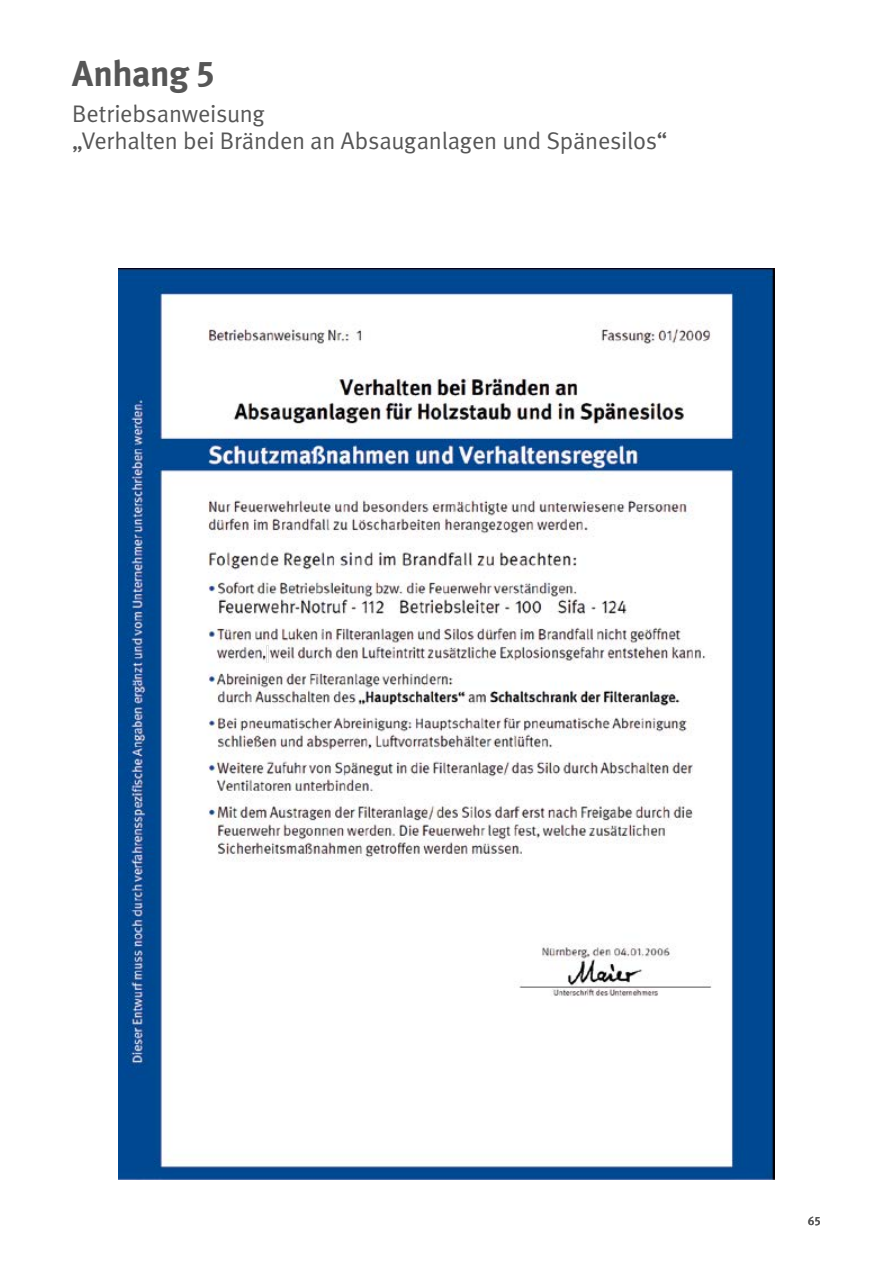
<style>
.page{position:relative;width:893px;height:1263px;background:#fff}
.page>*{position:absolute;margin:0;border:0;box-sizing:border-box;transform-origin:0 0}
.t1{font:700 36px "DGUV Meta";letter-spacing:-.015em;color:#565656}
.H1u_ohne_Zahl{font:24px/27px "DGUV Meta";letter-spacing:-.01em;color:#565656}
.t2{font:500 12px "DGUV Meta";color:#565656}
</style>
<div class="page">
<img style="left:118px;top:268px;width:656px;height:912px">
<h1 class="t1" style="left:72px;top:52px;width:144px">Anhang 5</h1>
<h1 class="H1u_ohne_Zahl" style="left:72px;top:101px;width:597px">Betriebsanweisung<br>„Verhalten bei Bränden an Absauganlagen und Spänesilos“</h1>
<p class="t2" style="left:808px;top:1213px;width:14px">65</p>
</div>
